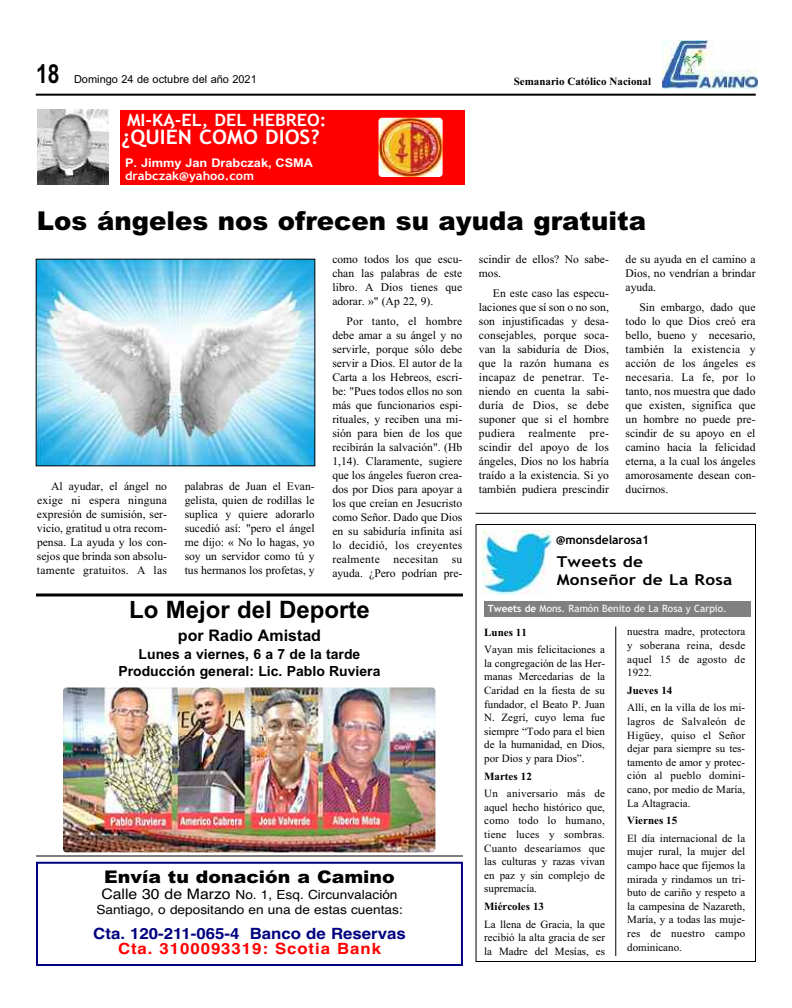
<style>
.page{position:relative;width:792px;height:1008px;background:#fff}
.page>*{position:absolute;margin:0;border:0;box-sizing:border-box;transform-origin:0 0}
.t1{font:700 26.2px "Arial";color:#000;scale:.8 1}
.t2{font:900 26px "Arial";color:#000}
.t3{font:24px "Arial Bold MT OTF";color:#000}
.t4{font:700 20px "Trebuchet MS";color:#fff;scale:1.06 1}
.t5{font:900 17.4px "Arial";color:#000;scale:1.08 1}
.t6{font:700 17px "Trebuchet MS";color:#fff;scale:1.06 1}
.t7{font:16px "Arial Bold MT OTF";color:#000}
.t8{font:700 15.5px "Helvetica";color:#000080;scale:1.08 1}
.t9{font:700 15.5px "Helvetica";letter-spacing:.055em;color:#f00;scale:1.08 1}
.t10{font:700 15px/18px "Trebuchet MS";letter-spacing:.015em;color:#000;scale:1.15 1}
.t11{font:14px/16.8px "Arial Bold MT OTF";color:#000;text-align:center}
.t12{font:12.6px/15px "Helvetica";color:#000;text-align:center;scale:1.08 1}
.t13{font:700 12px "Arial";color:#fff;scale:1.06 1}
.t14{font:700 12px "Trebuchet MS";color:#fff;scale:1.06 1}
.t15{font:700 12px "Trebuchet MS";color:#000}
.t16{font:11.6px/14px "Times New Roman";color:#000;text-align:justify}
.t17{font:11px/13.6px "Times New Roman";color:#000;text-align:justify}
.t18{font:700 11px "Times New Roman";color:#000}
.t19{font:11px "Arial";color:#000}
.t20{font:10px "Trebuchet MS";color:#fff}
.s1{font-size:14.5px}
.s2{font-weight:700}
</style>
<div class="page">
<img style="left:663px;top:40px;width:95px;height:49px">
<hr style="left:36px;top:94px;width:720px;height:2px;background:#000">
<div style="left:120px;top:110px;width:344px;height:75px;background:#f00"></div>
<img style="left:37px;top:110px;width:72px;height:75px">
<img style="left:379px;top:118px;width:64px;height:59px">
<img style="left:38px;top:261px;width:275px;height:203px">
<div style="left:476px;top:524px;width:280px;height:438px;border:1px solid #000"></div>
<div style="left:484px;top:601px;width:266px;height:15px;background:#808080"></div>
<img style="left:483px;top:530px;width:69px;height:64px">
<hr style="left:615px;top:627px;width:1px;height:329px;background:#000">
<hr style="left:476px;top:513px;width:280px;height:1px;background:#000">
<hr style="left:36px;top:594px;width:427px;height:2px;background:#000">
<img style="left:63px;top:688px;width:372px;height:164px;border-radius:4px">
<hr style="left:36px;top:856px;width:427px;height:1px;background:#000">
<div style="left:36px;top:862px;width:427px;height:104px;border:2px solid #000080"></div>
<h1 class="t1" style="left:36px;top:58px;width:31px">18</h1>
<p class="t19" style="left:74px;top:72px;width:184px">Domingo 24 de octubre del año 2021</p>
<p class="t18" style="left:514px;top:75px;width:139px">Semanario Católico Nacional</p>
<h3 class="t6" style="left:127px;top:110px;width:190px">MI-KA-EL, DEL HEBREO:</h3>
<h3 class="t4" style="left:121px;top:126px;width:189px">¿QUIÉN COMO DIOS?</h3>
<p class="t13" style="left:125px;top:156px;width:179px">P. Jimmy Jan Drabczak, CSMA</p>
<p class="t14" style="left:125px;top:169px;width:123px">drabczak@yahoo.com</p>
<h2 class="t2" style="left:37px;top:205px;width:611px">Los ángeles nos ofrecen su ayuda gratuita</h2>
<p class="t16" style="left:37px;top:479px;width:132px;text-indent:14px">Al ayudar, el ángel no exige ni espera ninguna expresión de sumisión, ser&shy;vicio, gratitud u otra recom&shy;pensa. La ayuda y los con&shy;sejos que brinda son absolu&shy;tamente gratuitos. A las</p>
<p class="t16" style="left:185px;top:479px;width:132px">palabras de Juan el Evan&shy;gelista, quien de rodillas le suplica y quiere adorarlo sucedió así: "pero el ángel me dijo: « No lo hagas, yo soy un servidor como tú y tus hermanos los profetas, y</p>
<p class="t16" style="left:332px;top:252px;width:132px">como todos los que escu&shy;chan las palabras de este libro. A Dios tienes que adorar. »" (Ap 22, 9).</p>
<p class="t16" style="left:332px;top:314px;width:132px;text-indent:14px">Por tanto, el hombre debe amar a su ángel y no servirle, porque sólo debe servir a Dios. El autor de la Carta a los Hebreos, escri&shy;be: "Pues todos ellos no son más que funcionarios espi&shy;rituales, y reciben una mi&shy;sión para bien de los que recibirán la salvación". (Hb 1,14). Claramente, sugiere que los ángeles fueron crea&shy;dos por Dios para apoyar a los que creían en Jesucristo como Señor. Dado que Dios en su sabiduría infinita así lo decidió, los creyentes realmente necesitan su ayuda. ¿Pero podrían pre-</p>
<h3 class="t3" style="left:129px;top:596px;width:242px">Lo Mejor del Deporte</h3>
<h3 class="t7" style="left:178px;top:627px;width:145px">por Radio Amistad</h3>
<p class="t11" style="left:118px;top:646px;width:264px">Lunes a viernes, 6 a 7 de la tarde<br>Producción general: Lic. Pablo Ruviera</p>
<h3 class="t5" style="left:104px;top:867px;width:270px">Envía tu donación a Camino</h3>
<p class="t12" style="left:96px;top:888px;width:285px"><span class="s1">Calle 30 de Marzo</span> No. 1, Esq. Circunvalación<br>Santiago, o depositando en una de estas cuentas:</p>
<h3 class="t8" style="left:93px;top:924px;width:291px">Cta. 120-211-065-4 Banco de Reservas</h3>
<h3 class="t9" style="left:118px;top:940px;width:245px">Cta. 3100093319: Scotia Bank</h3>
<p class="t16" style="left:479px;top:252px;width:132px">scindir de ellos? No sabe&shy;mos.</p>
<p class="t16" style="left:479px;top:286px;width:132px;text-indent:14px">En este caso las especu&shy;laciones que sí son o no son, son injustificadas y desa&shy;consejables, porque soca&shy;van la sabiduría de Dios, que la razón humana es incapaz de penetrar. Te&shy;niendo en cuenta la sabi&shy;duría de Dios, se debe suponer que si el hombre pudiera realmente pre&shy;scindir del apoyo de los ángeles, Dios no los habría traído a la existencia. Si yo también pudiera prescindir</p>
<p class="t16" style="left:626px;top:252px;width:132px">de su ayuda en el camino a Dios, no vendrían a brindar ayuda.</p>
<p class="t16" style="left:626px;top:300px;width:132px;text-indent:14px">Sin embargo, dado que todo lo que Dios creó era bello, bueno y necesario, también la existencia y acción de los ángeles es necesaria. La fe, por lo tanto, nos muestra que dado que existen, significa que un hombre no puede pre&shy;scindir de su apoyo en el camino hacia la felicidad eterna, a la cual los ángeles amorosamente desean con&shy;ducirnos.</p>
<p class="t15" style="left:556px;top:533px;width:94px">@monsdelarosa1</p>
<p class="t10" style="left:557px;top:553px;width:154px">Tweets de<br>Monseñor de La Rosa</p>
<p class="t20" style="left:488px;top:602px;width:241px"><span class="s2">Tweets de</span> Mons. Ramón Benito de La Rosa y Carpio.</p>
<p class="t18" style="left:484px;top:625px;width:44px">Lunes 11</p>
<p class="t17" style="left:484px;top:643px;width:122px">Vayan mis felicitaciones a la congregación de las Her&shy;manas Mercedarias de la Caridad en la fiesta de su fundador, el Beato P. Juan N. Zegrí, cuyo lema fue siempre “Todo para el bien de la humanidad, en Dios, por Dios y para Dios”.</p>
<p class="t18" style="left:484px;top:769px;width:49px">Martes 12</p>
<p class="t17" style="left:484px;top:787px;width:122px">Un aniversario más de aquel hecho histórico que, como todo lo humano, tiene luces y sombras.<br>Cuanto desearíamos que las culturas y razas vivan en paz y sin complejo de supremacía.</p>
<p class="t18" style="left:484px;top:900px;width:61px">Miércoles 13</p>
<p class="t17" style="left:484px;top:917px;width:122px">La llena de Gracia, la que recibió la alta gracia de ser la Madre del Mesías, es</p>
<p class="t17" style="left:627px;top:625px;width:120px">nuestra madre, protectora y soberana reina, desde aquel 15 de agosto de 1922.</p>
<p class="t18" style="left:627px;top:684px;width:47px">Jueves 14</p>
<p class="t17" style="left:627px;top:701px;width:120px">Allí, en la villa de los mi&shy;lagros de Salvaleón de Higüey, quiso el Señor dejar para siempre su tes&shy;tamento de amor y protec&shy;ción al pueblo domini&shy;cano, por medio de María, La Altagracia.</p>
<p class="t18" style="left:627px;top:814px;width:52px">Viernes 15</p>
<p class="t17" style="left:627px;top:831px;width:120px">El día internacional de la mujer rural, la mujer del campo hace que fijemos la mirada y rindamos un tri&shy;buto de cariño y respeto a la campesina de Nazareth, María, y a todas las muje&shy;res de nuestro campo dominicano.</p>
</div>
